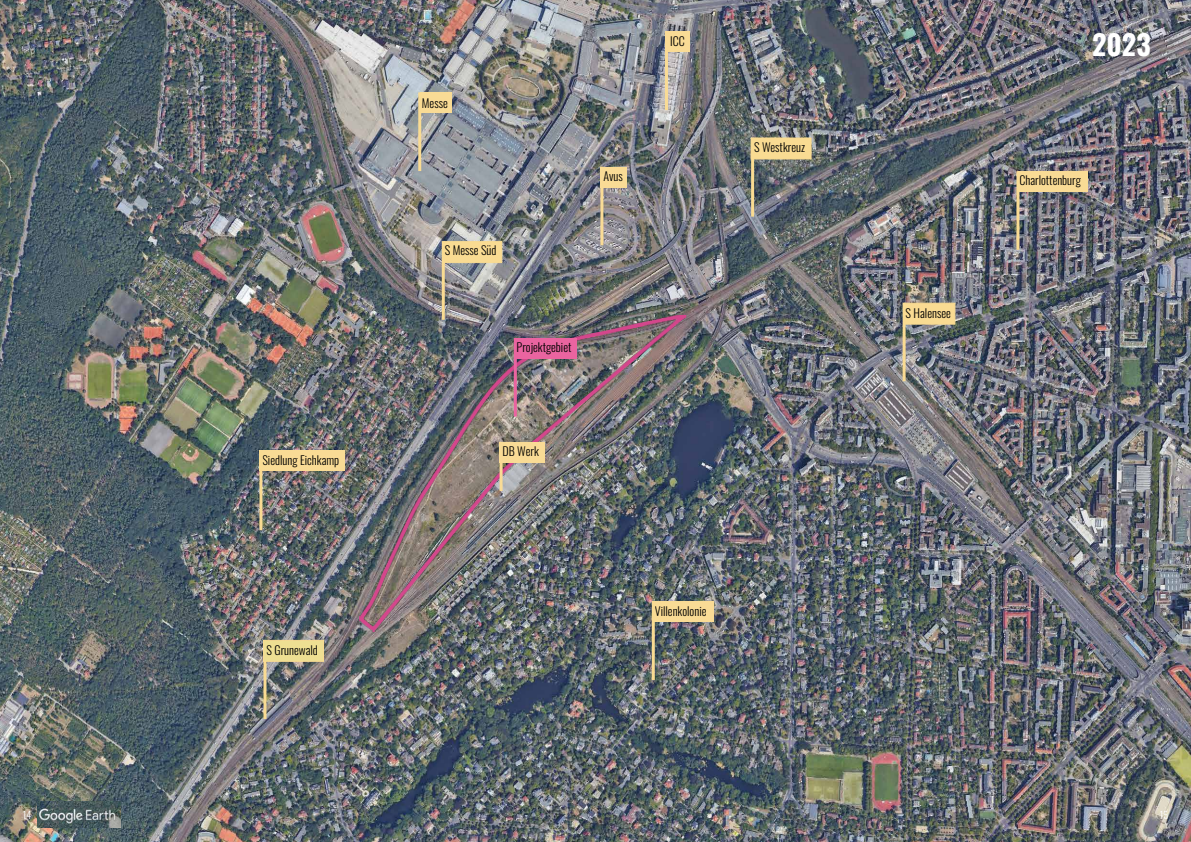
<style>
.page{position:relative;width:1191px;height:842px;background:#fff}
.page>*{position:absolute;margin:0;border:0;box-sizing:border-box;transform-origin:0 0}
.t1{font:28px "Oswald";color:#fff}
.t2{font:12px "Oswald";color:#000}
.t3{font:10px "Oswald";color:#fff}
</style>
<div class="page">
<img style="left:0;top:0;width:1191px;height:842px">
<img style="left:38px;top:802px;width:82px;height:25px">
<img style="left:353px;top:315px;width:340px;height:317px">
<hr style="left:514px;top:338px;width:3px;height:79px;background:#ea64a0">
<div style="left:652px;top:601px;width:61px;height:21px;background:#f9db95"></div>
<div style="left:514px;top:338px;width:62px;height:21px;background:#ea64a0"></div>
<hr style="left:902px;top:303px;width:3px;height:78px;background:#f9db92">
<div style="left:904px;top:303px;width:51px;height:22px;background:#f9db92;border:1px solid #f9db92"></div>
<div style="left:259px;top:450px;width:86px;height:21px;background:#f9db95"></div>
<hr style="left:665px;top:31px;width:3px;height:79px;background:#f9db95">
<div style="left:665px;top:31px;width:24px;height:21px;background:#f9db95"></div>
<hr style="left:442px;top:241px;width:3px;height:79px;background:#f9db92">
<div style="left:443px;top:241px;width:59px;height:22px;background:#f9db92"></div>
<hr style="left:263px;top:640px;width:3px;height:79px;background:#f9db92">
<div style="left:263px;top:640px;width:61px;height:22px;background:#eedf92;border:1px solid #f9db92"></div>
<hr style="left:600px;top:167px;width:3px;height:78px;background:#f9db95">
<div style="left:600px;top:167px;width:27px;height:21px;background:#f9db95"></div>
<hr style="left:751px;top:138px;width:3px;height:79px;background:#f9db92">
<div style="left:750px;top:137px;width:61px;height:22px;background:#f9db92;border:1px solid #f9db92"></div>
<div style="left:1018px;top:171px;width:69px;height:21px;background:#f9db95"></div>
<hr style="left:499px;top:442px;width:3px;height:49px;background:#f9db95">
<div style="left:499px;top:442px;width:46px;height:21px;background:#f9db95"></div>
<hr style="left:1016px;top:171px;width:3px;height:79px;background:#f9db92">
<div style="left:420px;top:92px;width:31px;height:21px;background:#f9db95"></div>
<hr style="left:418px;top:92px;width:3px;height:79px;background:#f9db92">
<hr style="left:652px;top:601px;width:3px;height:79px;background:#f9db92">
<hr style="left:259px;top:452px;width:3px;height:78px;background:#f9db92">
<p class="t2" style="left:262px;top:449px;width:78px">Siedlung Eichkamp</p>
<p class="t2" style="left:266px;top:639px;width:53px">S Grunewald</p>
<p class="t2" style="left:422px;top:92px;width:27px">Messe</p>
<p class="t2" style="left:445px;top:240px;width:53px">S Messe Süd</p>
<p class="t2" style="left:603px;top:165px;width:21px">Avus</p>
<p class="t2" style="left:516px;top:337px;width:56px">Projektgebiet</p>
<p class="t2" style="left:502px;top:440px;width:38px">DB Werk</p>
<p class="t2" style="left:670px;top:30px;width:16px">ICC</p>
<p class="t2" style="left:754px;top:137px;width:52px">S Westkreuz</p>
<p class="t2" style="left:655px;top:600px;width:53px">Villenkolonie</p>
<p class="t2" style="left:905px;top:302px;width:47px">S Halensee</p>
<h1 class="t1" style="left:1092px;top:20px;width:60px">2023</h1>
<p class="t2" style="left:1019px;top:169px;width:63px">Charlottenburg</p>
<p class="t3" style="left:23px;top:806px;width:10px">14</p>
<p class="t3" style="left:1159px;top:806px;width:10px">15</p>
</div>
